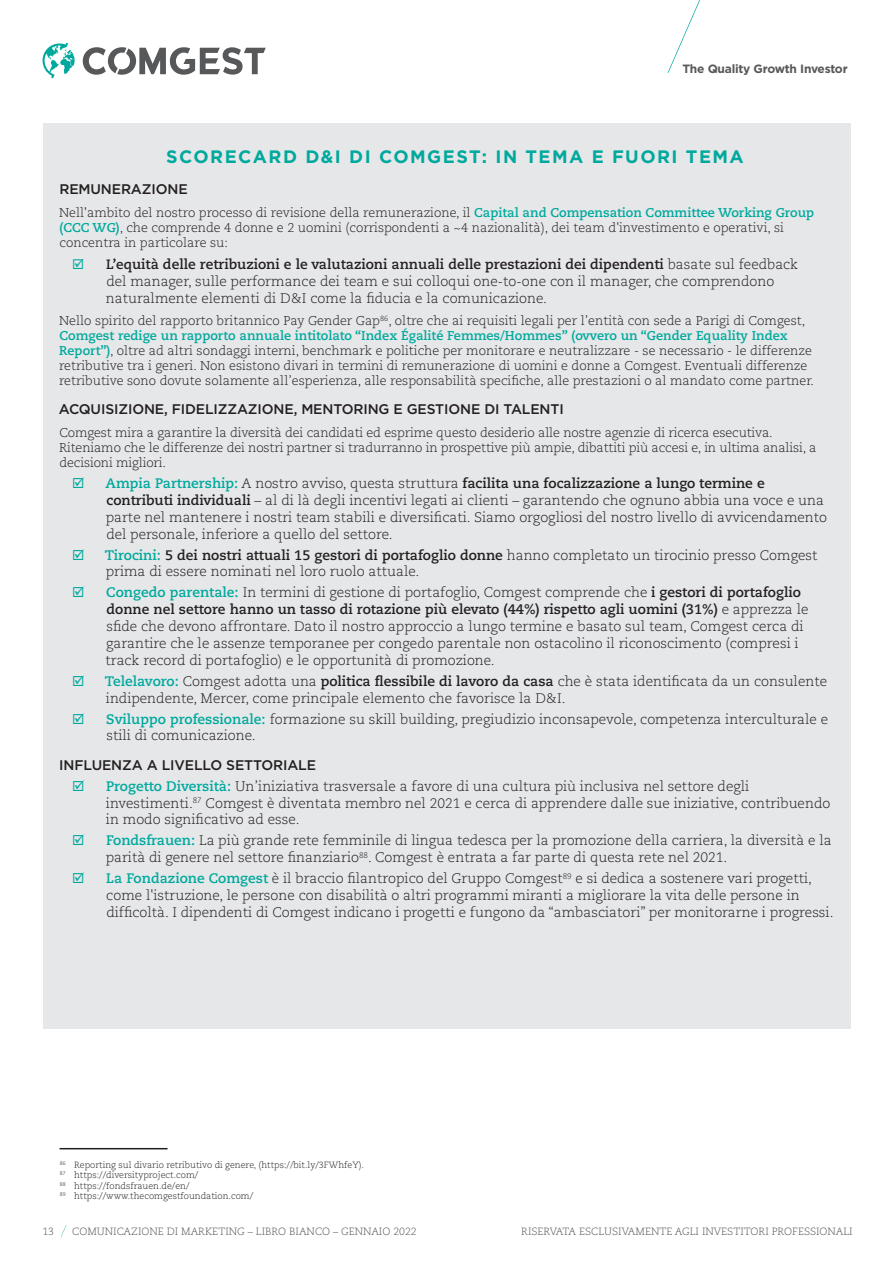
<style>
.page{position:relative;width:893px;height:1263px;background:#fff}
.page>*{position:absolute;margin:0;border:0;box-sizing:border-box;transform-origin:0 0}
.t1{font:700 18px "Gotham";letter-spacing:.08em;color:#00a99d}
.t2{font:500 13.95px "Gotham";letter-spacing:-.01em;color:#231f20}
.t3{font:300 13.8px/16.8px "Caecilia LT Pro 45";color:#231f20}
.t4{font:700 13.8px "Caecilia LT Pro 75";color:#231f20}
.t5{font:300 12.75px/15px "Caecilia LT Pro 45";color:#231f20}
.t6{font:700 12.75px "Caecilia LT Pro 75";color:#00a99d}
.t7{font:700 12px "Gotham";letter-spacing:-.02em;color:#57585a}
.t8{font:300 10.5px "Caecilia LT Pro 45";color:#57585a}
.t9{font:300 9px/10.5px "Caecilia LT Pro 45";color:#231f20}
.s1{font-family:"Caecilia LT Pro 75";font-weight:700;color:#00a99d}
.s2{color:#00a99d}
.s3{font-size:13.5px}
.s4{font-family:"Caecilia LT Pro 45";font-weight:300}
.s5{font-family:"Caecilia LT Pro 75";font-weight:700}
</style>
<div class="page">
<div style="left:43px;top:123px;width:807px;height:905px;background:#e6e7e9"></div>
<svg style="left:668px;top:0;width:32px;height:73px"></svg>
<svg style="left:61px;top:1225px;width:5px;height:12px"></svg>
<svg style="left:83px;top:47px;width:183px;height:28px"></svg>
<svg style="left:43px;top:43px;width:32px;height:35px"></svg>
<hr style="left:60px;top:1148px;width:108px;height:1px;background:#231f20">
<p class="t7" style="left:682px;top:61px;width:167px">The Quality Growth Investor</p>
<h1 class="t1" style="left:166px;top:145px;width:579px">SCORECARD D&amp;I DI COMGEST: IN TEMA E FUORI TEMA</h1>
<p class="t2" style="left:59px;top:180px;width:130px">REMUNERAZIONE</p>
<p class="t5" style="left:59px;top:205px;width:757px">Nell'ambito del nostro processo di revisione della remunerazione, il <span class="s1">Capital and Compensation Committee Working Group (CCC WG)</span>, che comprende 4 donne e 2 uomini (corrispondenti a ~4 nazionalità), dei team d'investimento e operativi, si concentra in particolare su:</p>
<p class="t4" style="left:72px;top:255px;width:727px"><span class="s2">☑</span> <span class="s3">L’eq</span>uità delle retribuzioni e le valutazioni annuali delle prestazioni dei dipendenti <span class="s4">basate sul feedback</span></p>
<p class="t3" style="left:106px;top:272px;width:670px">del manager, sulle performance dei team e sui colloqui one-to-one con il manager, che comprendono naturalmente elementi di D&amp;I come la fiducia e la comunicazione.</p>
<p class="t5" style="left:59px;top:313px;width:748px">Nello spirito del rapporto britannico Pay Gender Gap<sup>86</sup>, oltre che ai requisiti legali per l’entità con sede a Parigi di Comgest,</p>
<p class="t6" style="left:60px;top:327px;width:730px">Comgest redige un rapporto annuale intitolato “Index Égalité Femmes/Hommes” (ovvero un “Gender Equality Index</p>
<p class="t5" style="left:59px;top:343px;width:757px"><span class="s1">Report”)</span>, oltre ad altri sondaggi interni, benchmark e politiche per monitorare e neutralizzare - se necessario - le differenze retributive tra i generi. Non esistono divari in termini di remunerazione di uomini e donne a Comgest. Eventuali differenze retributive sono dovute solamente all’esperienza, alle responsabilità specifiche, alle prestazioni o al mandato come partner.</p>
<p class="t2" style="left:59px;top:400px;width:507px">ACQUISIZIONE, FIDELIZZAZIONE, MENTORING E GESTIONE DI TALENTI</p>
<p class="t5" style="left:59px;top:425px;width:759px">Comgest mira a garantire la diversità dei candidati ed esprime questo desiderio alle nostre agenzie di ricerca esecutiva.<br>Riteniamo che le differenze dei nostri partner si tradurranno in prospettive più ampie, dibattiti più accesi e, in ultima analisi, a decisioni migliori.</p>
<p class="t4" style="left:72px;top:474px;width:694px"><span class="s2">☑ Ampia Partnership:</span> <span class="s4">A nostro avviso, questa struttura</span> facilita una focalizzazione a lungo termine e</p>
<p class="t3" style="left:106px;top:492px;width:723px"><span class="s5">contributi individuali</span> – al di là degli incentivi legati ai clienti – garantendo che ognuno abbia una voce e una parte nel mantenere i nostri team stabili e diversificati. Siamo orgogliosi del nostro livello di avvicendamento del personale, inferiore a quello del settore.</p>
<p class="t4" style="left:72px;top:545px;width:747px"><span class="s2">☑ Tirocini:</span> 5 dei nostri attuali 15 gestori di portafoglio donne <span class="s4">hanno completato un tirocinio presso Comgest</span></p>
<p class="t3" style="left:106px;top:563px;width:315px">prima di essere nominati nel loro ruolo attuale.</p>
<p class="t3" style="left:72px;top:584px;width:730px"><span class="s2">☑</span> <span class="s1">Congedo parentale:</span> In termini di gestione di portafoglio, Comgest comprende che <span class="s5">i gestori di portafoglio</span></p>
<p class="t4" style="left:106px;top:600px;width:703px">donne nel settore hanno un tasso di rotazione più elevato (44%) rispetto agli uomini (31%) <span class="s4">e apprezza le</span></p>
<p class="t3" style="left:106px;top:618px;width:700px">sfide che devono affrontare. Dato il nostro approccio a lungo termine e basato sul team, Comgest cerca di garantire che le assenze temporanee per congedo parentale non ostacolino il riconoscimento (compresi i track record di portafoglio) e le opportunità di promozione.</p>
<p class="t3" style="left:106px;top:672px;width:723px;text-indent:-34px"><span class="s2">☑</span> <span class="s1">Telelavoro:</span> Comgest adotta una <span class="s5">politica flessibile di lavoro da casa</span> che è stata identificata da un consulente indipendente, Mercer, come principale elemento che favorisce la D&amp;I.</p>
<p class="t3" style="left:106px;top:710px;width:723px;text-indent:-34px"><span class="s2">☑</span> <span class="s1">Sviluppo professionale:</span> formazione su skill building, pregiudizio inconsapevole, competenza interculturale e stili di comunicazione.</p>
<p class="t2" style="left:59px;top:756px;width:258px">INFLUENZA A LIVELLO SETTORIALE</p>
<p class="t3" style="left:106px;top:777px;width:726px;text-indent:-34px"><span class="s2">☑</span> <span class="s1">Progetto Diversità:</span> Un’iniziativa trasversale a favore di una cultura più inclusiva nel settore degli investimenti.<sup>87</sup> Comgest è diventata membro nel 2021 e cerca di apprendere dalle sue iniziative, contribuendo in modo significativo ad esse.</p>
<p class="t3" style="left:106px;top:832px;width:727px;text-indent:-34px"><span class="s2">☑</span> <span class="s1">Fondsfrauen:</span> La più grande rete femminile di lingua tedesca per la promozione della carriera, la diversità e la parità di genere nel settore finanziario<sup>88</sup>. Comgest è entrata a far parte di questa rete nel 2021.</p>
<p class="t3" style="left:106px;top:870px;width:729px;text-indent:-34px"><span class="s2">☑</span> <span class="s1">La Fondazione Comgest</span> è il braccio filantropico del Gruppo Comgest<sup>89</sup> e si dedica a sostenere vari progetti, come l'istruzione, le persone con disabilità o altri programmi miranti a migliorare la vita delle persone in difficoltà. I dipendenti di Comgest indicano i progetti e fungono da “ambasciatori” per monitorarne i progressi.</p>
<p class="t9" style="left:60px;top:1159px;width:306px"><sup>86</sup> Reporting sul divario retributivo di genere, (https://bit.ly/3FWhfeY).<br><sup>87</sup> https://diversityproject.com/<br><sup>88</sup> https://fondsfrauen.de/en/<br><sup>89</sup> https://www.thecomgestfoundation.com/</p>
<p class="t8" style="left:43px;top:1224px;width:13px">13</p>
<p class="t8" style="left:72px;top:1224px;width:346px">COMUNICAZIONE DI MARKETING – LIBRO BIANCO – GENNAIO 2022</p>
<p class="t8" style="left:521px;top:1224px;width:333px">RISERVATA ESCLUSIVAMENTE AGLI INVESTITORI PROFESSIONALI</p>
</div>
